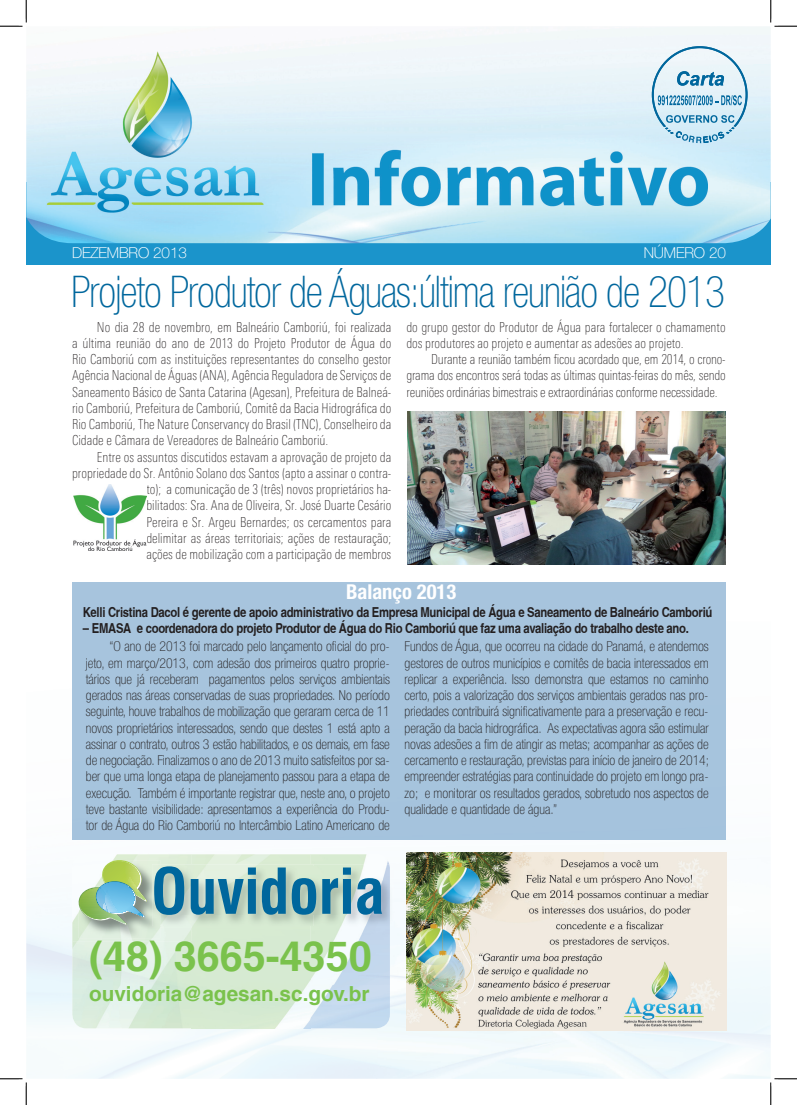
<style>
.page{position:relative;width:797px;height:1105px;background:#fff}
.page>*{position:absolute;margin:0;border:0;box-sizing:border-box;transform-origin:0 0}
.t1{font:700 condensed 61.5px "Swiss 721 BT";color:#00679d}
.t2{font:100 condensed 43.75px "Helvetica Neue LT Std";letter-spacing:-.025em;color:#00679d;scale:.95 1}
.t3{font:700 41.38px "Helvetica";color:#7ac24c}
.t4{font:700 20.75px "Helvetica";color:#7ac24c}
.t5{font:700 condensed 20.5px "Helvetica Neue LT Std";color:#fff}
.t6{font:100 15px "Helvetica Neue LT";color:#fff}
.t7{font:100 condensed 13.75px/16.2px "Helvetica Neue LT Std";color:#231f20;text-align:justify}
.t8{font:100 condensed 13.75px/16.2px "LT Univers";color:#231f20;text-align:justify;scale:.95 1}
.t9{font:700 condensed 13.75px "Helvetica";letter-spacing:-.02em;color:#231f20}
</style>
<div class="page">
<img style="left:683px;top:852px;width:87px;height:227px">
<div style="left:26px;top:182px;width:744px;height:83px;background:#1b94cb"></div>
<img style="left:26px;top:26px;width:744px;height:217px">
<svg style="left:652px;top:46px;width:95px;height:97px;background:#b9d8e8"></svg>
<img style="left:73px;top:485px;width:73px;height:65px">
<img style="left:407px;top:411px;width:318px;height:153px">
<div style="left:72px;top:582px;width:654px;height:40px;background:#a7c4dd"></div>
<img style="left:72px;top:854px;width:239px;height:174px">
<img style="left:310px;top:854px;width:79px;height:10px">
<img style="left:310px;top:985px;width:80px;height:43px">
<img style="left:160px;top:864px;width:233px;height:62px">
<img style="left:160px;top:866px;width:222px;height:49px">
<img style="left:79px;top:860px;width:81px;height:78px">
<img style="left:154px;top:866px;width:6px;height:49px">
<svg style="left:78px;top:859px;width:69px;height:66px"></svg>
<img style="left:406px;top:852px;width:320px;height:178px">
<svg style="left:0;top:0;width:27px;height:27px"></svg>
<svg style="left:0;top:1078px;width:27px;height:27px"></svg>
<svg style="left:770px;top:0;width:27px;height:27px"></svg>
<svg style="left:770px;top:1078px;width:27px;height:27px"></svg>
<p class="t6" style="left:72px;top:244px;width:116px">DEZEMBRO 2013</p>
<p class="t6" style="left:643px;top:244px;width:84px">NÚMERO 20</p>
<h2 class="t2" style="left:71px;top:267px;width:689px">Projeto Produtor de Águas:última reunião de 2013</h2>
<p class="t8" style="left:72px;top:319px;width:337px;text-indent:25px">No dia 28 de novembro, em Balneário Camboriú, foi realizada a última reunião do ano de 2013 do Projeto Produtor de Água do Rio Camboriú com as instituições representantes do conselho gestor Agência Nacional de Águas (ANA), Agência Reguladora de Serviços de Saneamento Básico de Santa Catarina (Agesan), Prefeitura de Balneá&shy;rio Camboriú, Prefeitura de Camboriú, Comitê da Bacia Hidrográfica do Rio Camboriú, The Nature Conservancy do Brasil (TNC), Conselheiro da Cidade e Câmara de Vereadores de Balneário Camboriú.</p>
<p class="t8" style="left:72px;top:449px;width:337px;text-align:right">Entre os assuntos discutidos estavam a aprovação de projeto da propriedade do Sr. Antônio Solano dos Santos (apto a assinar o contra&shy;to); a comunicação de 3 (três) novos proprietários ha-<br>bilitados: Sra. Ana de Oliveira, Sr. José Duarte Cesário<br>Pereira e Sr. Argeu Bernardes; os cercamentos para<br>delimitar as áreas territoriais; ações de restauração;<br>ações de mobilização com a participação de membros</p>
<p class="t8" style="left:406px;top:319px;width:337px">do grupo gestor do Produtor de Água para fortalecer o chamamento dos produtores ao projeto e aumentar as adesões ao projeto.</p>
<p class="t8" style="left:406px;top:351px;width:337px;text-indent:25px">Durante a reunião também ficou acordado que, em 2014, o crono&shy;grama dos encontros será todas as últimas quintas-feiras do mês, sendo reuniões ordinárias bimestrais e extraordinárias conforme necessidade.</p>
<h3 class="t5" style="left:346px;top:579px;width:112px">Balanço 2013</h3>
<p class="t7" style="left:86px;top:638px;width:305px;text-indent:24px">“O ano de 2013 foi marcado pelo lançamento oficial do pro&shy;jeto, em março/2013, com adesão dos primeiros quatro proprie&shy;tários que já receberam pagamentos pelos serviços ambientais gerados nas áreas conservadas de suas propriedades. No período seguinte, houve trabalhos de mobilização que geraram cerca de 11 novos proprietários interessados, sendo que destes 1 está apto a assinar o contrato, outros 3 estão habilitados, e os demais, em fase de negociação. Finalizamos o ano de 2013 muito satisfeitos por sa&shy;ber que uma longa etapa de planejamento passou para a etapa de execução. Também é importante registrar que, neste ano, o projeto teve bastante visibilidade: apresentamos a experiência do Produ&shy;tor de Água do Rio Camboriú no Intercâmbio Latino Americano de</p>
<p class="t7" style="left:404px;top:638px;width:306px">Fundos de Água, que ocorreu na cidade do Panamá, e atendemos gestores de outros municípios e comitês de bacia interessados em replicar a experiência. Isso demonstra que estamos no caminho certo, pois a valorização dos serviços ambientais gerados nas pro&shy;priedades contribuirá significativamente para a preservação e recu&shy;peração da bacia hidrográfica. As expectativas agora são estimular novas adesões a fim de atingir as metas; acompanhar as ações de cercamento e restauração, previstas para início de janeiro de 2014; empreender estratégias para continuidade do projeto em longo pra&shy;zo; e monitorar os resultados gerados, sobretudo nos aspectos de qualidade e quantidade de água.”</p>
<p class="t9" style="left:83px;top:603px;width:631px">Kelli Cristina Dacol é gerente de apoio administrativo da Empresa Municipal de Água e Saneamento de Balneário Camboriú</p>
<p class="t9" style="left:83px;top:620px;width:607px">– EMASA e coordenadora do projeto Produtor de Água do Rio Camboriú que faz uma avaliação do trabalho deste ano.</p>
<h1 class="t1" style="left:151px;top:854px;width:234px">Ouvidoria</h1>
<h3 class="t3" style="left:89px;top:931px;width:284px">(48) 3665-4350</h3>
<h3 class="t4" style="left:89px;top:981px;width:282px">ouvidoria@agesan.sc.gov.br</h3>
</div>
